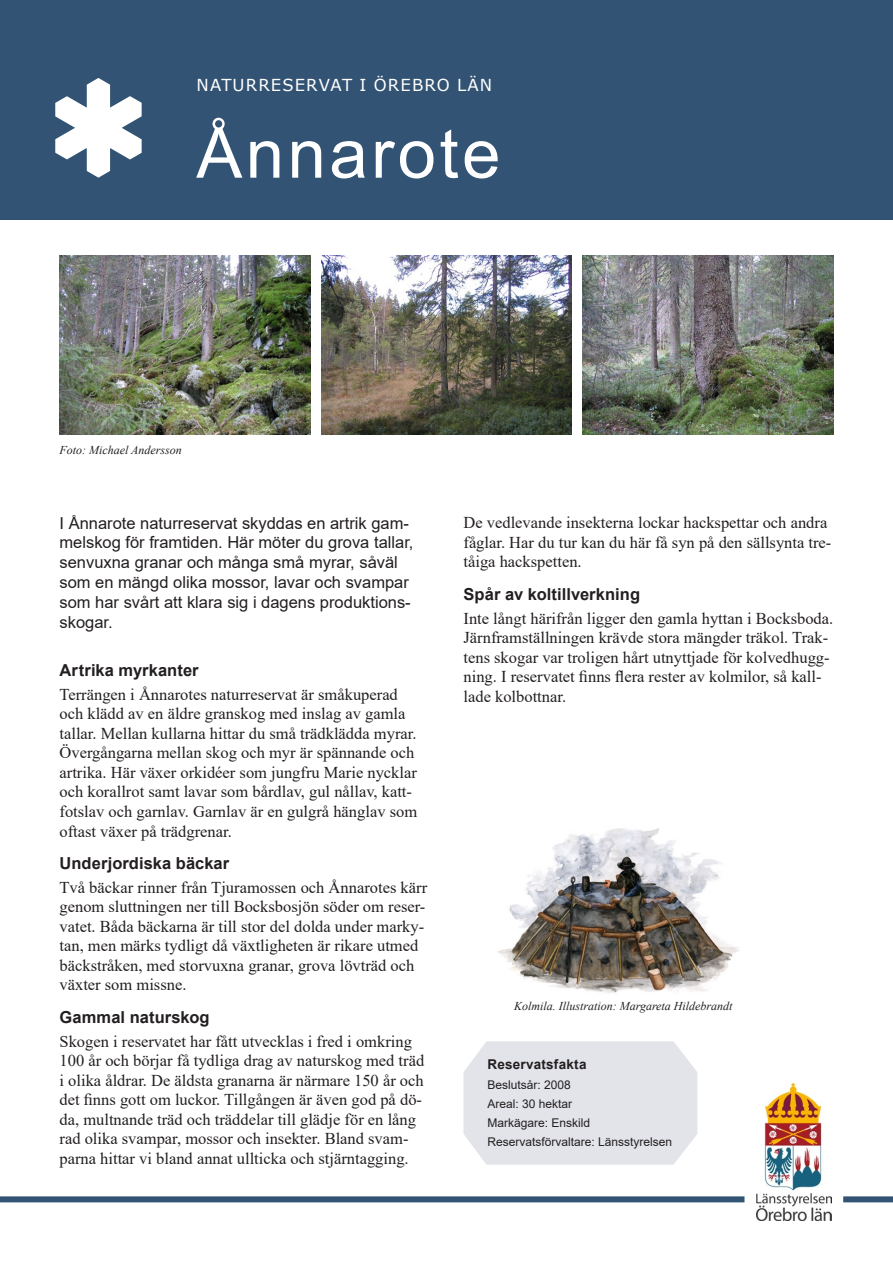
<style>
.page{position:relative;width:893px;height:1263px;background:#fff}
.page>*{position:absolute;margin:0;border:0;box-sizing:border-box;transform-origin:0 0}
.t1{font:69px "Arial";letter-spacing:.05em;color:#fff}
.t2{font:16.5px/19.5px "Times New Roman";color:#231f20}
.t3{font:16.5px/19.8px "Arial";color:#231f20}
.t4{font:700 16.5px "Arial";letter-spacing:.005em;color:#231f20}
.t5{font:16.5px "Verdana";letter-spacing:.065em;color:#fff}
.t6{font:700 13.5px "Arial";letter-spacing:.015em;color:#231f20}
.t7{font:12px/19.2px "Arial";color:#231f20}
.t8{font:italic 12px "Times New Roman";color:#231f20}
</style>
<div class="page">
<div style="left:0;top:1196px;width:744px;height:6px;background:#325373"></div>
<div style="left:0;top:0;width:893px;height:220px;background:#325373"></div>
<svg style="left:55px;top:78px;width:87px;height:100px"></svg>
<img style="left:60px;top:255px;width:250px;height:179px">
<img style="left:321px;top:255px;width:251px;height:179px">
<img style="left:583px;top:255px;width:250px;height:179px">
<div style="left:463px;top:1041px;width:234px;height:124px;background:#e2e4ea"></div>
<img style="left:498px;top:828px;width:241px;height:165px">
<img style="left:756px;top:1083px;width:75px;height:137px">
<div style="left:843px;top:1196px;width:50px;height:6px;background:#325373"></div>
<p class="t5" style="left:197px;top:73px;width:297px">NATURRESERVAT I ÖREBRO LÄN</p>
<h1 class="t1" style="left:196px;top:106px;width:306px">Ånnarote</h1>
<p class="t8" style="left:60px;top:442px;width:124px">Foto: Michael Andersson</p>
<p class="t3" style="left:60px;top:513px;width:355px">I Ånnarote naturreservat skyddas en artrik gam&shy;melskog för framtiden. Här möter du grova tallar, senvuxna granar och många små myrar, såväl som en mängd olika mossor, lavar och svampar som har svårt att klara sig i dagens produktions&shy;skogar.</p>
<p class="t4" style="left:60px;top:659px;width:141px">Artrika myrkanter</p>
<p class="t2" style="left:60px;top:684px;width:359px">Terrängen i Ånnarotes naturreservat är småkuperad och klädd av en äldre granskog med inslag av gamla tallar. Mellan kullarna hittar du små trädklädda myrar.<br>Övergångarna mellan skog och myr är spännande och artrika. Här växer orkidéer som jungfru Marie nycklar och korallrot samt lavar som bårdlav, gul nållav, katt&shy;fotslav och garnlav. Garnlav är en gulgrå hänglav som oftast växer på trädgrenar.</p>
<p class="t4" style="left:60px;top:852px;width:171px">Underjordiska bäckar</p>
<p class="t2" style="left:60px;top:877px;width:369px">Två bäckar rinner från Tjuramossen och Ånnarotes kärr genom sluttningen ner till Bocksbosjön söder om reser&shy;vatet. Båda bäckarna är till stor del dolda under marky&shy;tan, men märks tydligt då växtligheten är rikare utmed bäckstråken, med storvuxna granar, grova lövträd och växter som missne.</p>
<p class="t4" style="left:60px;top:1005px;width:152px">Gammal naturskog</p>
<p class="t2" style="left:60px;top:1031px;width:366px">Skogen i reservatet har fått utvecklas i fred i omkring 100 år och börjar få tydliga drag av naturskog med träd i olika åldrar. De äldsta granarna är närmare 150 år och det finns gott om luckor. Tillgången är även god på dö&shy;da, multnande träd och träddelar till glädje för en lång rad olika svampar, mossor och insekter. Bland svam&shy;parna hittar vi bland annat ullticka och stjärntagging.</p>
<p class="t2" style="left:463px;top:512px;width:369px">De vedlevande insekterna lockar hackspettar och andra fåglar. Har du tur kan du här få syn på den sällsynta tre&shy;tåiga hackspetten.</p>
<p class="t4" style="left:463px;top:582px;width:178px">Spår av koltillverkning</p>
<p class="t2" style="left:463px;top:608px;width:371px">Inte långt härifrån ligger den gamla hyttan i Bocksboda.<br>Järnframställningen krävde stora mängder träkol. Trak&shy;tens skogar var troligen hårt utnyttjade för kolvedhugg&shy;ning. I reservatet finns flera rester av kolmilor, så kall&shy;lade kolbottnar.</p>
<p class="t8" style="left:514px;top:997px;width:220px">Kolmila. Illustration: Margareta Hildebrandt</p>
<p class="t6" style="left:487px;top:1055px;width:101px">Reservatsfakta</p>
<p class="t7" style="left:487px;top:1075px;width:186px">Beslutsår: 2008<br>Areal: 30 hektar<br>Markägare: Enskild<br>Reservatsförvaltare: Länsstyrelsen</p>
</div>
